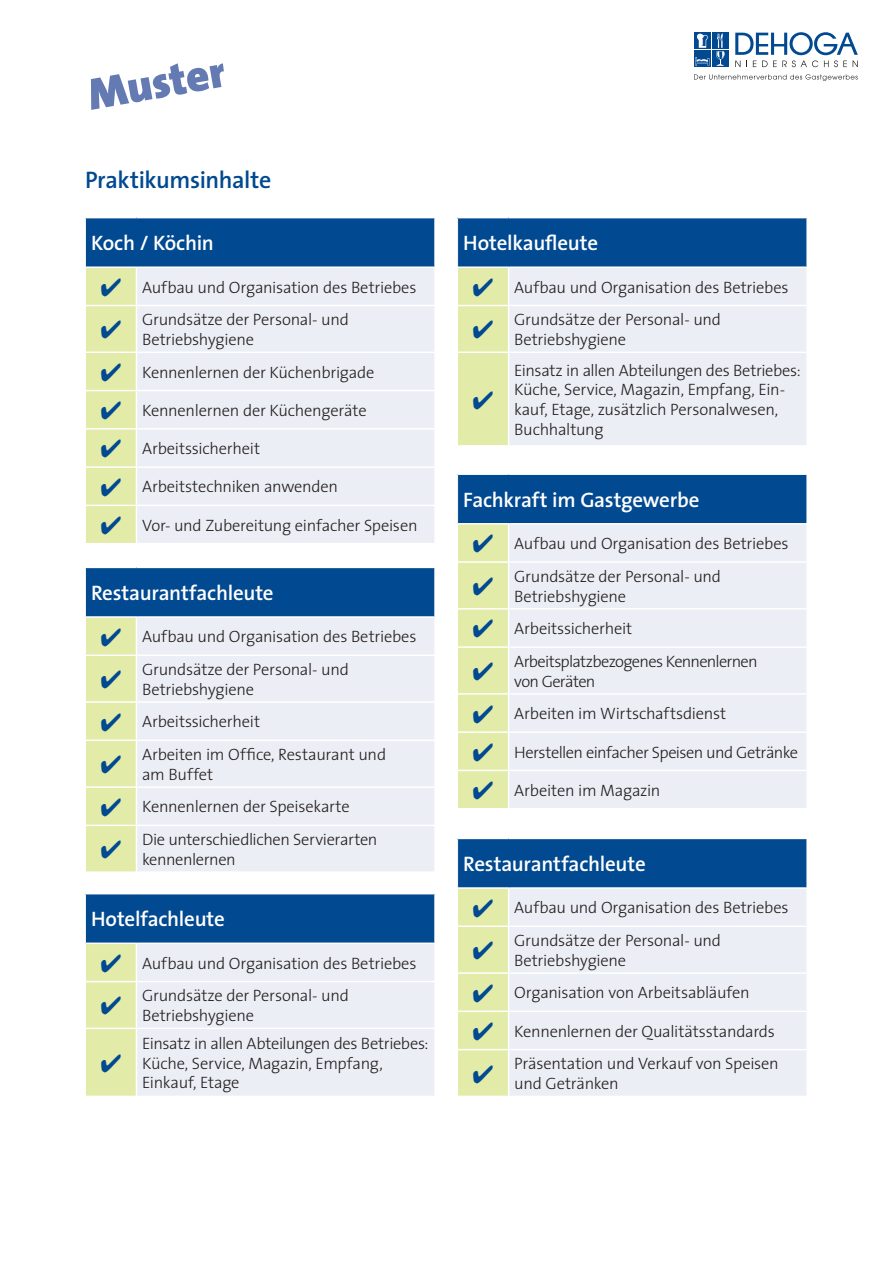
<style>
.page{position:relative;width:893px;height:1263px;background:#fff}
.page>*{position:absolute;margin:0;border:0;box-sizing:border-box;transform-origin:0 0}
.t1{font:900 45px "The Sans";color:#637bb2}
.t2{font:600 24px "The Sans";letter-spacing:-.02em;color:#014990}
.t3{font:600 21px "The Sans";letter-spacing:-.01em;color:#fff}
.t4{font:300 16.5px/19.8px "The Sans";letter-spacing:-.015em;color:#231f20}
.t5{font:300 16.5px/19.8px "The Sans";letter-spacing:-.04em;color:#231f20}
.t6{font:300 16.5px "The Sans";letter-spacing:-.035em;color:#231f20}
.s1{color:#014990}
</style>
<div class="page">
<div style="left:85px;top:218px;width:350px;height:49px;background:#014990"></div>
<div style="left:137px;top:268px;width:297px;height:275px;background:#eceef5"></div>
<hr style="left:434px;top:218px;width:2px;height:48px;background:#fff">
<hr style="left:137px;top:305px;width:299px;height:1px;background:#fff">
<hr style="left:137px;top:351px;width:299px;height:2px;background:#fff">
<hr style="left:85px;top:218px;width:1px;height:49px;background:#fff">
<hr style="left:86px;top:266px;width:51px;height:2px;background:#fff">
<hr style="left:137px;top:266px;width:299px;height:2px;background:#fff">
<hr style="left:137px;top:390px;width:299px;height:1px;background:#fff">
<hr style="left:137px;top:428px;width:299px;height:2px;background:#fff">
<hr style="left:137px;top:466px;width:299px;height:2px;background:#fff">
<hr style="left:137px;top:505px;width:299px;height:1px;background:#fff">
<div style="left:85px;top:567px;width:350px;height:50px;background:#014990"></div>
<div style="left:137px;top:618px;width:297px;height:253px;background:#eceef5"></div>
<hr style="left:434px;top:568px;width:2px;height:48px;background:#fff">
<hr style="left:137px;top:654px;width:299px;height:2px;background:#fff">
<hr style="left:85px;top:568px;width:1px;height:49px;background:#fff">
<hr style="left:85px;top:567px;width:51px;height:1px;background:#fff">
<hr style="left:136px;top:567px;width:300px;height:1px;background:#fff">
<hr style="left:86px;top:616px;width:51px;height:2px;background:#fff">
<hr style="left:137px;top:616px;width:299px;height:2px;background:#fff">
<hr style="left:137px;top:701px;width:299px;height:2px;background:#fff">
<hr style="left:137px;top:739px;width:299px;height:2px;background:#fff">
<hr style="left:137px;top:786px;width:299px;height:2px;background:#fff">
<hr style="left:137px;top:825px;width:299px;height:1px;background:#fff">
<div style="left:85px;top:894px;width:350px;height:49px;background:#014990"></div>
<div style="left:137px;top:944px;width:297px;height:152px;background:#eceef5"></div>
<hr style="left:434px;top:894px;width:2px;height:48px;background:#fff">
<hr style="left:137px;top:981px;width:299px;height:1px;background:#fff">
<hr style="left:85px;top:894px;width:1px;height:49px;background:#fff">
<hr style="left:86px;top:942px;width:51px;height:2px;background:#fff">
<hr style="left:137px;top:942px;width:299px;height:2px;background:#fff">
<hr style="left:137px;top:1027px;width:299px;height:2px;background:#fff">
<div style="left:458px;top:218px;width:349px;height:49px;background:#014990"></div>
<div style="left:509px;top:268px;width:297px;height:177px;background:#eceef5"></div>
<hr style="left:806px;top:218px;width:2px;height:48px;background:#fff">
<hr style="left:509px;top:305px;width:299px;height:1px;background:#fff">
<hr style="left:458px;top:266px;width:51px;height:2px;background:#fff">
<hr style="left:509px;top:266px;width:299px;height:2px;background:#fff">
<hr style="left:509px;top:351px;width:299px;height:2px;background:#fff">
<div style="left:458px;top:474px;width:349px;height:50px;background:#014990"></div>
<div style="left:509px;top:525px;width:297px;height:283px;background:#eceef5"></div>
<hr style="left:806px;top:475px;width:2px;height:48px;background:#fff">
<hr style="left:509px;top:561px;width:299px;height:2px;background:#fff">
<hr style="left:457px;top:473px;width:52px;height:2px;background:#fff">
<hr style="left:509px;top:473px;width:299px;height:2px;background:#fff">
<hr style="left:458px;top:523px;width:51px;height:1px;background:#fff">
<hr style="left:509px;top:523px;width:299px;height:1px;background:#fff">
<hr style="left:509px;top:608px;width:299px;height:2px;background:#fff">
<hr style="left:509px;top:646px;width:299px;height:2px;background:#fff">
<hr style="left:509px;top:693px;width:299px;height:2px;background:#fff">
<hr style="left:509px;top:731px;width:299px;height:2px;background:#fff">
<hr style="left:509px;top:770px;width:299px;height:1px;background:#fff">
<div style="left:458px;top:838px;width:349px;height:50px;background:#014990"></div>
<div style="left:509px;top:889px;width:297px;height:207px;background:#eceef5"></div>
<hr style="left:806px;top:839px;width:2px;height:48px;background:#fff">
<hr style="left:509px;top:925px;width:299px;height:2px;background:#fff">
<hr style="left:457px;top:838px;width:52px;height:1px;background:#fff">
<hr style="left:509px;top:838px;width:299px;height:1px;background:#fff">
<hr style="left:458px;top:887px;width:51px;height:2px;background:#fff">
<hr style="left:509px;top:887px;width:299px;height:2px;background:#fff">
<hr style="left:509px;top:972px;width:299px;height:2px;background:#fff">
<hr style="left:509px;top:1010px;width:299px;height:2px;background:#fff">
<hr style="left:509px;top:1049px;width:299px;height:1px;background:#fff">
<div style="left:694px;top:32px;width:17px;height:17px;background:#014990"></div>
<div style="left:712px;top:32px;width:17px;height:17px;background:#014990"></div>
<div style="left:694px;top:50px;width:17px;height:17px;background:#014990"></div>
<svg style="left:695px;top:57px;width:15px;height:9px"></svg>
<div style="left:712px;top:50px;width:17px;height:17px;background:#014990"></div>
<svg style="left:697px;top:33px;width:11px;height:15px"></svg>
<svg style="left:716px;top:33px;width:9px;height:33px"></svg>
<svg style="left:694px;top:74px;width:164px;height:7px"></svg>
<svg style="left:735px;top:32px;width:123px;height:35px"></svg>
<svg style="left:85px;top:268px;width:51px;height:275px;background:#e4ecae"></svg>
<svg style="left:85px;top:617px;width:51px;height:255px;background:#e4ecae"></svg>
<svg style="left:85px;top:943px;width:51px;height:153px;background:#e3ecab"></svg>
<div style="left:458px;top:268px;width:50px;height:177px;background:#e2eba7"></div>
<div style="left:458px;top:524px;width:50px;height:284px;background:#e2eba7"></div>
<div style="left:458px;top:888px;width:50px;height:208px;background:#e2eba7"></div>
<h1 class="t1" style="left:83px;top:67px;width:140px;rotate:-10deg">Muster</h1>
<h2 class="t2" style="left:85px;top:165px;width:188px">Praktikumsinhalte</h2>
<p class="t3" style="left:91px;top:230px;width:124px">Koch / Köchin</p>
<p class="t4" style="left:100px;top:277px;width:318px"><span class="s1">✔</span> Aufbau und Organisation des Betriebes</p>
<p class="t4" style="left:142px;top:310px;width:208px">Grundsätze der Personal- und<br>Betriebshygiene</p>
<p class="t4" style="left:100px;top:362px;width:276px"><span class="s1">✔</span> Kennenlernen der Küchenbrigade</p>
<p class="t4" style="left:100px;top:401px;width:268px"><span class="s1">✔</span> Kennenlernen der Küchengeräte</p>
<p class="t4" style="left:100px;top:439px;width:161px"><span class="s1">✔</span> Arbeitssicherheit</p>
<p class="t4" style="left:100px;top:477px;width:239px"><span class="s1">✔</span> Arbeitstechniken anwenden</p>
<p class="t4" style="left:100px;top:515px;width:319px"><span class="s1">✔</span> Vor- und Zubereitung einfacher Speisen</p>
<p class="t3" style="left:91px;top:579px;width:184px">Restaurantfachleute</p>
<p class="t4" style="left:100px;top:627px;width:318px"><span class="s1">✔</span> Aufbau und Organisation des Betriebes</p>
<p class="t4" style="left:142px;top:660px;width:208px">Grundsätze der Personal- und<br>Betriebshygiene</p>
<p class="t4" style="left:100px;top:712px;width:161px"><span class="s1">✔</span> Arbeitssicherheit</p>
<p class="t4" style="left:142px;top:745px;width:246px">Arbeiten im Office, Restaurant und am Buffet</p>
<p class="t4" style="left:100px;top:797px;width:251px"><span class="s1">✔</span> Kennenlernen der Speisekarte</p>
<p class="t4" style="left:142px;top:830px;width:237px">Die unterschiedlichen Servierarten kennenlernen</p>
<p class="t3" style="left:91px;top:906px;width:135px">Hotelfachleute</p>
<p class="t4" style="left:100px;top:953px;width:318px"><span class="s1">✔</span> Aufbau und Organisation des Betriebes</p>
<p class="t4" style="left:142px;top:986px;width:208px">Grundsätze der Personal- und<br>Betriebshygiene</p>
<p class="t4" style="left:142px;top:1033px;width:288px">Einsatz in allen Abteilungen des Betriebes:<br>Küche, Service, Magazin, Empfang,<br>Einkauf, Etage</p>
<p class="t3" style="left:463px;top:230px;width:136px">Hotelkaufleute</p>
<p class="t4" style="left:472px;top:277px;width:318px"><span class="s1">✔</span> Aufbau und Organisation des Betriebes</p>
<p class="t4" style="left:514px;top:310px;width:208px">Grundsätze der Personal- und<br>Betriebshygiene</p>
<p class="t4" style="left:514px;top:360px;width:288px">Einsatz in allen Abteilungen des Betriebes:<br>Küche, Service, Magazin, Empfang, Ein&shy;kauf, Etage, zusätzlich Personalwesen, Buchhaltung</p>
<p class="t3" style="left:463px;top:486px;width:238px">Fachkraft im Gastgewerbe</p>
<p class="t4" style="left:472px;top:534px;width:318px"><span class="s1">✔</span> Aufbau und Organisation des Betriebes</p>
<p class="t4" style="left:514px;top:566px;width:208px">Grundsätze der Personal- und<br>Betriebshygiene</p>
<p class="t4" style="left:472px;top:619px;width:161px"><span class="s1">✔</span> Arbeitssicherheit</p>
<p class="t5" style="left:514px;top:651px;width:245px">Arbeitsplatzbezogenes Kennenlernen von Geräten</p>
<p class="t4" style="left:472px;top:704px;width:255px"><span class="s1">✔</span> Arbeiten im Wirtschaftsdienst</p>
<p class="t6" style="left:472px;top:741px;width:327px"><span class="s1">✔</span> Herstellen einfacher Speisen und Getränke</p>
<p class="t4" style="left:472px;top:780px;width:189px"><span class="s1">✔</span> Arbeiten im Magazin</p>
<p class="t3" style="left:463px;top:850px;width:184px">Restaurantfachleute</p>
<p class="t4" style="left:472px;top:898px;width:318px"><span class="s1">✔</span> Aufbau und Organisation des Betriebes</p>
<p class="t4" style="left:514px;top:931px;width:208px">Grundsätze der Personal- und<br>Betriebshygiene</p>
<p class="t4" style="left:472px;top:983px;width:279px"><span class="s1">✔</span> Organisation von Arbeitsabläufen</p>
<p class="t4" style="left:472px;top:1021px;width:304px"><span class="s1">✔</span> Kennenlernen der Qualitätsstandards</p>
<p class="t4" style="left:514px;top:1054px;width:266px">Präsentation und Verkauf von Speisen und Getränken</p>
</div>
